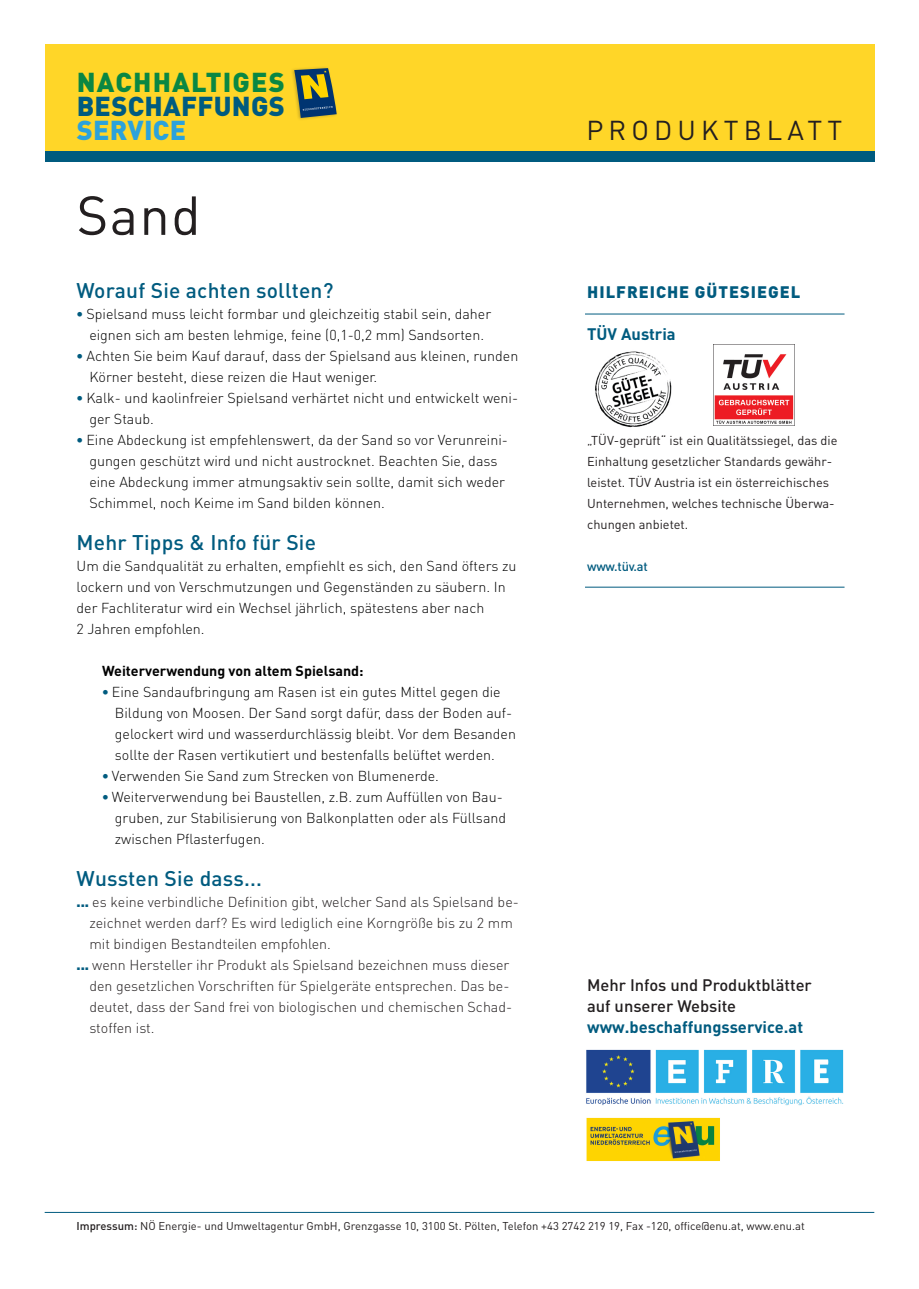
<style>
.page{position:relative;width:919px;height:1289px;background:#fff}
.page>*{position:absolute;margin:0;border:0;box-sizing:border-box;transform-origin:0 0}
.t1{font:54px "DIN Pro";color:#231f20}
.t2{font:900 27px "DIN Pro";letter-spacing:.045em;color:#0a8743}
.t3{font:900 27px "DIN Pro";letter-spacing:.01em;color:#005b7f}
.t4{font:27px "DIN Pro";letter-spacing:.19em;color:#231f20}
.t5{font:900 27px "DIN Pro";letter-spacing:.01em;color:#2ca2db}
.t6{font:500 21px "DIN Pro";letter-spacing:.01em;color:#005b7f}
.t7{font:500 16.5px/21px "DIN Pro";color:#231f20}
.t8{font:900 16.5px "DIN Pro";letter-spacing:.06em;color:#005b7f}
.t9{font:700 16.5px "DIN Pro";color:#005b7f}
.t10{font:300 14.25px/21px "DIN Pro";color:#000}
.t11{font:300 14.25px/21px "DIN Pro";color:#231f20}
.t12{font:700 14.25px "DIN Pro";color:#000}
.t13{font:12.75px/21px "DIN Pro";color:#231f20}
.t14{font:500 12.75px "DIN Pro";letter-spacing:-.02em;color:#005b7f}
.t15{font:11.25px "DIN Pro";color:#231f20}
.s1{font-weight:900;color:#005b7f}
.s2{font-weight:700;color:#005b7f}
.s3{font-weight:500}
</style>
<div class="page">
<div style="left:45px;top:151px;width:829px;height:11px;background:#005b7f"></div>
<div style="left:45px;top:45px;width:829px;height:106px;background:#ffd628"></div>
<div style="left:290px;top:66px;width:48px;height:55px;background:#231f20;opacity:.25"></div>
<svg style="left:294px;top:68px;width:43px;height:50px;background:#6f7949"></svg>
<hr style="left:585px;top:313px;width:259px;height:1px;background:#005b7f">
<hr style="left:585px;top:586px;width:259px;height:1px;background:#005b7f">
<hr style="left:45px;top:1211px;width:829px;height:1px;background:#005b7f">
<img style="left:595px;top:351px;width:77px;height:77px">
<img style="left:713px;top:344px;width:81px;height:81px">
<img style="left:586px;top:1049px;width:258px;height:57px">
<img style="left:586px;top:1117px;width:134px;height:44px">
<p class="t2" style="left:77px;top:64px;width:210px">NACHHALTIGES</p>
<p class="t3" style="left:77px;top:88px;width:210px">BESCHAFFUNGS</p>
<p class="t5" style="left:77px;top:112px;width:111px">SERVICE</p>
<p class="t4" style="left:586px;top:112px;width:257px">PRODUKTBLATT</p>
<p class="t1" style="left:77px;top:179px;width:125px">Sand</p>
<p class="t6" style="left:77px;top:276px;width:258px">Worauf Sie achten sollten?</p>
<p class="t10" style="left:77px;top:303px;width:416px;text-align:center"><span class="s1">•</span> Spielsand muss leicht formbar und gleichzeitig stabil sein, daher eignen sich am besten lehmige, feine (0,1-0,2 mm) Sandsorten.</p>
<p class="t10" style="left:89px;top:345px;width:430px;text-indent:-13px"><span class="s1">•</span> Achten Sie beim Kauf darauf, dass der Spielsand aus kleinen, runden<br>Körner besteht, diese reizen die Haut weniger.</p>
<p class="t10" style="left:89px;top:387px;width:430px;text-indent:-13px"><span class="s1">•</span> Kalk- und kaolinfreier Spielsand verhärtet nicht und entwickelt weni&shy;ger Staub.</p>
<p class="t10" style="left:89px;top:429px;width:420px;text-indent:-13px"><span class="s1">•</span> Eine Abdeckung ist empfehlenswert, da der Sand so vor Verunreini&shy;gungen geschützt wird und nicht austrocknet. Beachten Sie, dass eine Abdeckung immer atmungsaktiv sein sollte, damit sich weder Schimmel, noch Keime im Sand bilden können.</p>
<p class="t6" style="left:77px;top:528px;width:241px">Mehr Tipps &amp; Info für Sie</p>
<p class="t10" style="left:77px;top:555px;width:441px">Um die Sandqualität zu erhalten, empfiehlt es sich, den Sand öfters zu lockern und von Verschmutzungen und Gegenständen zu säubern. In der Fachliteratur wird ein Wechsel jährlich, spätestens aber nach</p>
<p class="t10" style="left:77px;top:618px;width:130px">2 Jahren empfohlen.</p>
<p class="t12" style="left:102px;top:661px;width:263px">Weiterverwendung von altem Spielsand:</p>
<p class="t10" style="left:115px;top:681px;width:402px;text-indent:-13px"><span class="s1">•</span> Eine Sandaufbringung am Rasen ist ein gutes Mittel gegen die Bildung von Moosen. Der Sand sorgt dafür, dass der Boden auf&shy;gelockert wird und wasserdurchlässig bleibt. Vor dem Besanden sollte der Rasen vertikutiert und bestenfalls belüftet werden.</p>
<p class="t10" style="left:102px;top:765px;width:338px"><span class="s1">•</span> Verwenden Sie Sand zum Strecken von Blumenerde.</p>
<p class="t10" style="left:115px;top:786px;width:393px;text-indent:-13px"><span class="s1">•</span> Weiterverwendung bei Baustellen, z.B. zum Auffüllen von Bau&shy;gruben, zur Stabilisierung von Balkonplatten oder als Füllsand zwischen Pflasterfugen.</p>
<p class="t6" style="left:77px;top:864px;width:187px">Wussten Sie dass...</p>
<p class="t11" style="left:89px;top:891px;width:431px;text-indent:-13px"><span class="s1">...</span> es keine verbindliche Definition gibt, welcher Sand als Spielsand be&shy;zeichnet werden darf? Es wird lediglich eine Korngröße bis zu 2 mm mit bindigen Bestandteilen empfohlen.</p>
<p class="t11" style="left:89px;top:954px;width:424px;text-indent:-13px"><span class="s1">...</span> wenn Hersteller ihr Produkt als Spielsand bezeichnen muss dieser den gesetzlichen Vorschriften für Spielgeräte entsprechen. Das be&shy;deutet, dass der Sand frei von biologischen und chemischen Schad&shy;stoffen ist.</p>
<p class="t8" style="left:587px;top:281px;width:215px">HILFREICHE GÜTESIEGEL</p>
<p class="t9" style="left:587px;top:323px;width:90px">TÜV Austria</p>
<p class="t13" style="left:587px;top:429px;width:252px">„TÜV-geprüft“ ist ein Qualitätssiegel, das die Einhaltung gesetzlicher Standards gewähr&shy;leistet. TÜV Austria ist ein österreichisches Unternehmen, welches technische Überwa&shy;chungen anbietet.</p>
<p class="t14" style="left:587px;top:557px;width:62px">www.tüv.at</p>
<p class="t7" style="left:587px;top:974px;width:226px">Mehr Infos und Produktblätter auf unserer Website <span class="s2">www.beschaffungsservice.at</span></p>
<p class="t15" style="left:77px;top:1217px;width:729px"><span class="s3">Impressum:</span> NÖ Energie- und Umweltagentur GmbH, Grenzgasse 10, 3100 St. Pölten, Telefon +43 2742 219 19, Fax -120, office@enu.at, www.enu.at</p>
</div>
